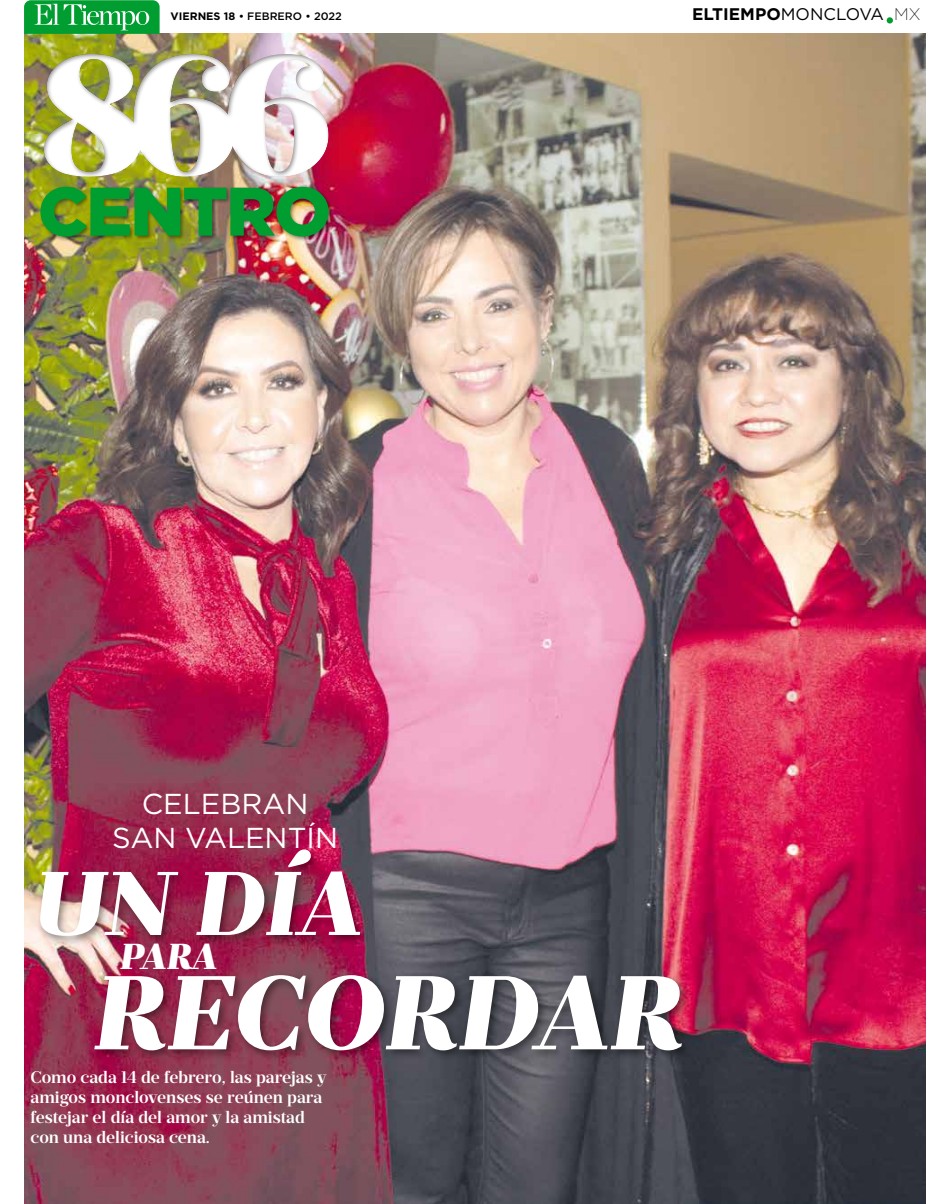
<style>
.page{position:relative;width:931px;height:1204px;background:#fff}
.page>*{position:absolute;margin:0;border:0;box-sizing:border-box;transform-origin:0 0}
.t1{font:900 170.5px "Prumo Deck";color:#fff}
.t2{font:italic 900 104.5px "Prumo Deck";letter-spacing:-.005em;color:#fff}
.t3{font:italic 900 90px "Prumo Deck";color:#fff}
.t4{font:900 68.38px "Gotham";letter-spacing:-.03em;color:#009d30}
.t5{font:italic 900 36px "Prumo Deck";color:#fff}
.t6{font:28.88px/33.6px "Gotham";color:#fff;text-align:center}
.t7{font:600 16.75px/20.1px "Prumo Deck";color:#fff}
.t8{font:700 16.75px "Gotham";color:#000}
.t9{font:500 10.75px "Gotham";color:#000}
.s1{font-weight:700}
.s2{font-weight:400}
.s3{font-weight:200}
</style>
<div class="page">
<img style="left:24px;top:34px;width:901px;height:1170px">
<svg style="left:24px;top:0;width:136px;height:10px"></svg>
<div style="left:36px;top:846px;width:334px;height:101px;background:#000;opacity:.45"></div>
<div style="left:91px;top:971px;width:601px;height:90px;background:#000;opacity:.45"></div>
<div style="left:886px;top:17px;width:6px;height:7px;background:#009d30;border-radius:50%"></div>
<div style="left:39px;top:185px;width:295px;height:57px;background:#000;opacity:.45"></div>
<div style="left:15px;top:10px;width:514px;height:227px;background:#000;opacity:.45"></div>
<p class="t9" style="left:171px;top:10px;width:173px"><span class="s1">VIERNES 18</span> • FEBRERO • 2022</p>
<p class="t8" style="left:692px;top:3px;width:230px">ELTIEMPO<span class="s2">MONCLOVA</span> <span class="s3">MX</span></p>
<h1 class="t1" style="left:38px;top:11px;width:298px">866</h1>
<h3 class="t4" style="left:38px;top:164px;width:295px">CENTRO</h3>
<h3 class="t6" style="left:112px;top:786px;width:227px">CELEBRAN<br>SAN VALENTÍN</h3>
<h3 class="t3" style="left:34px;top:848px;width:330px">UN DÍA</h3>
<h2 class="t2" style="left:94px;top:949px;width:592px">RECORDAR</h2>
<h3 class="t5" style="left:120px;top:934px;width:99px">PARA</h3>
<p class="t7" style="left:31px;top:1067px;width:297px">Como cada 14 de febrero, las parejas y amigos monclovenses se reúnen para festejar el día del amor y la amistad con una deliciosa cena.</p>
</div>
